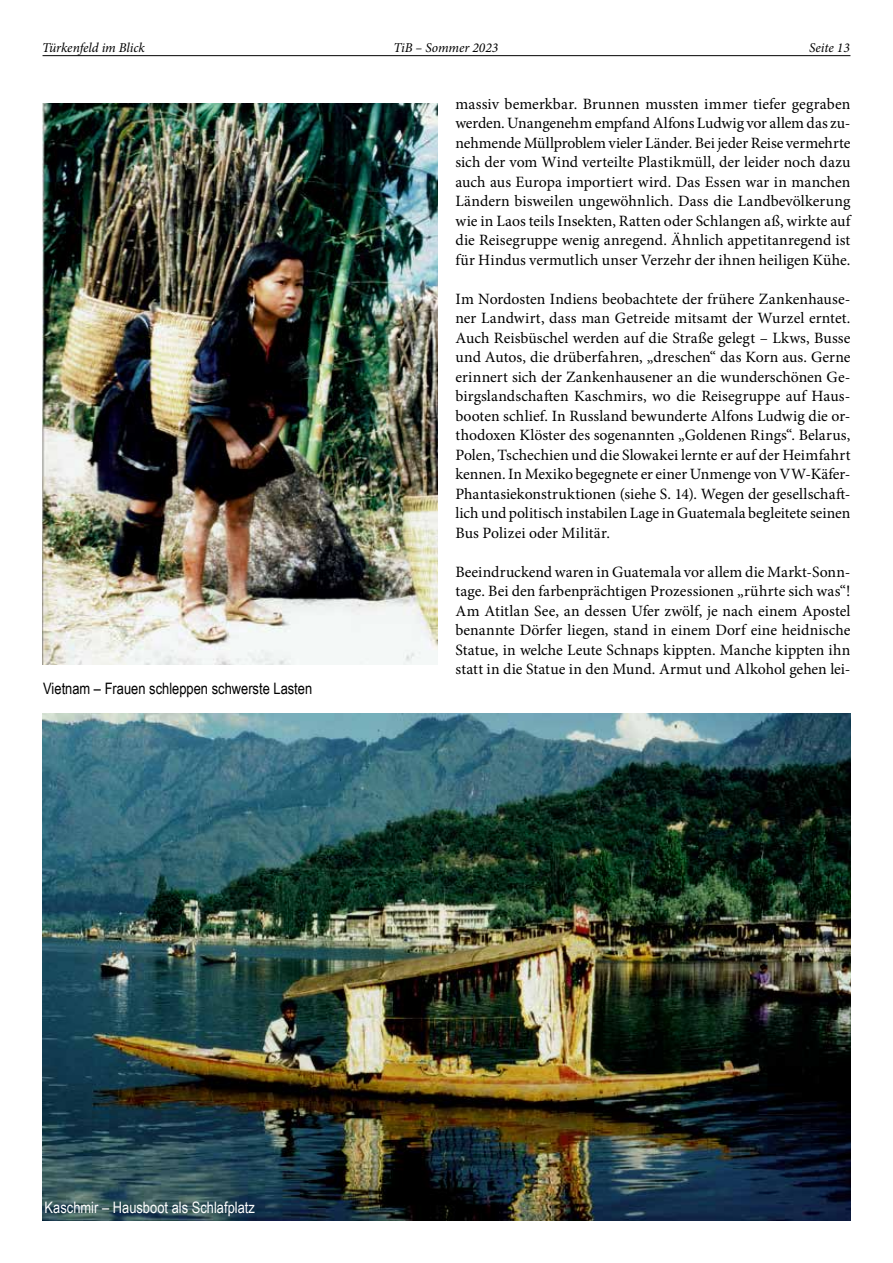
<style>
.page{position:relative;width:893px;height:1263px;background:#fff}
.page>*{position:absolute;margin:0;border:0;box-sizing:border-box;transform-origin:0 0}
.t1{font:15.75px/19.5px "Minion Pro";color:#000;text-align:justify}
.t2{font:15.75px "Arial Narrow";color:#000}
.t3{font:15.75px "Arial Narrow";color:#fff}
.t4{font:italic 13.5px "Minion Pro";letter-spacing:-.01em;color:#000}
</style>
<div class="page">
<hr style="left:43px;top:55px;width:807px;height:1px;background:#000">
<img style="left:43px;top:713px;width:807px;height:507px">
<img style="left:43px;top:103px;width:395px;height:561px">
<p class="t4" style="left:42px;top:39px;width:104px">Türkenfeld im Blick</p>
<p class="t4" style="left:394px;top:39px;width:106px">TiB – Sommer 2023</p>
<p class="t4" style="left:809px;top:39px;width:42px">Seite 13</p>
<p class="t2" style="left:43px;top:677px;width:270px">Vietnam – Frauen schleppen schwerste Lasten</p>
<p class="t1" style="left:455px;top:94px;width:397px">massiv bemerkbar. Brunnen mussten immer tiefer gegraben werden. Unangenehm empfand Alfons Ludwig vor allem das zu&shy;nehmende Müllproblem vieler Länder. Bei jeder Reise vermehrte sich der vom Wind verteilte Plastikmüll, der leider noch dazu auch aus Europa importiert wird. Das Essen war in manchen Ländern bisweilen ungewöhnlich. Dass die Landbevölkerung wie in Laos teils Insekten, Ratten oder Schlangen aß, wirkte auf die Reisegruppe wenig anregend. Ähnlich appetitanregend ist für Hindus vermutlich unser Verzehr der ihnen heiligen Kühe.</p>
<p class="t1" style="left:455px;top:289px;width:396px">Im Nordosten Indiens beobachtete der frühere Zankenhause&shy;ner Landwirt, dass man Getreide mitsamt der Wurzel erntet.<br>Auch Reisbüschel werden auf die Straße gelegt – Lkws, Busse und Autos, die drüberfahren, „dreschen“ das Korn aus. Gerne erinnert sich der Zankenhausener an die wunderschönen Ge&shy;birgslandschaften Kaschmirs, wo die Reisegruppe auf Haus&shy;booten schlief. In Russland bewunderte Alfons Ludwig die or&shy;thodoxen Klöster des sogenannten „Goldenen Rings“. Belarus, Polen, Tschechien und die Slowakei lernte er auf der Heimfahrt kennen. In Mexiko begegnete er einer Unmenge von VW-Käfer-Phantasiekonstruktionen (siehe S. 14). Wegen der gesellschaft&shy;lich und politisch instabilen Lage in Guatemala begleitete seinen Bus Polizei oder Militär.</p>
<p class="t1" style="left:455px;top:562px;width:396px">Beeindruckend waren in Guatemala vor allem die Markt-Sonn&shy;tage. Bei den farbenprächtigen Prozessionen „rührte sich was“!<br>Am Atitlan See, an dessen Ufer zwölf, je nach einem Apostel benannte Dörfer liegen, stand in einem Dorf eine heidnische Statue, in welche Leute Schnaps kippten. Manche kippten ihn statt in die Statue in den Mund. Armut und Alkohol gehen lei-</p>
<p class="t3" style="left:45px;top:1195px;width:212px">Kaschmir – Hausboot als Schlafplatz</p>
</div>
